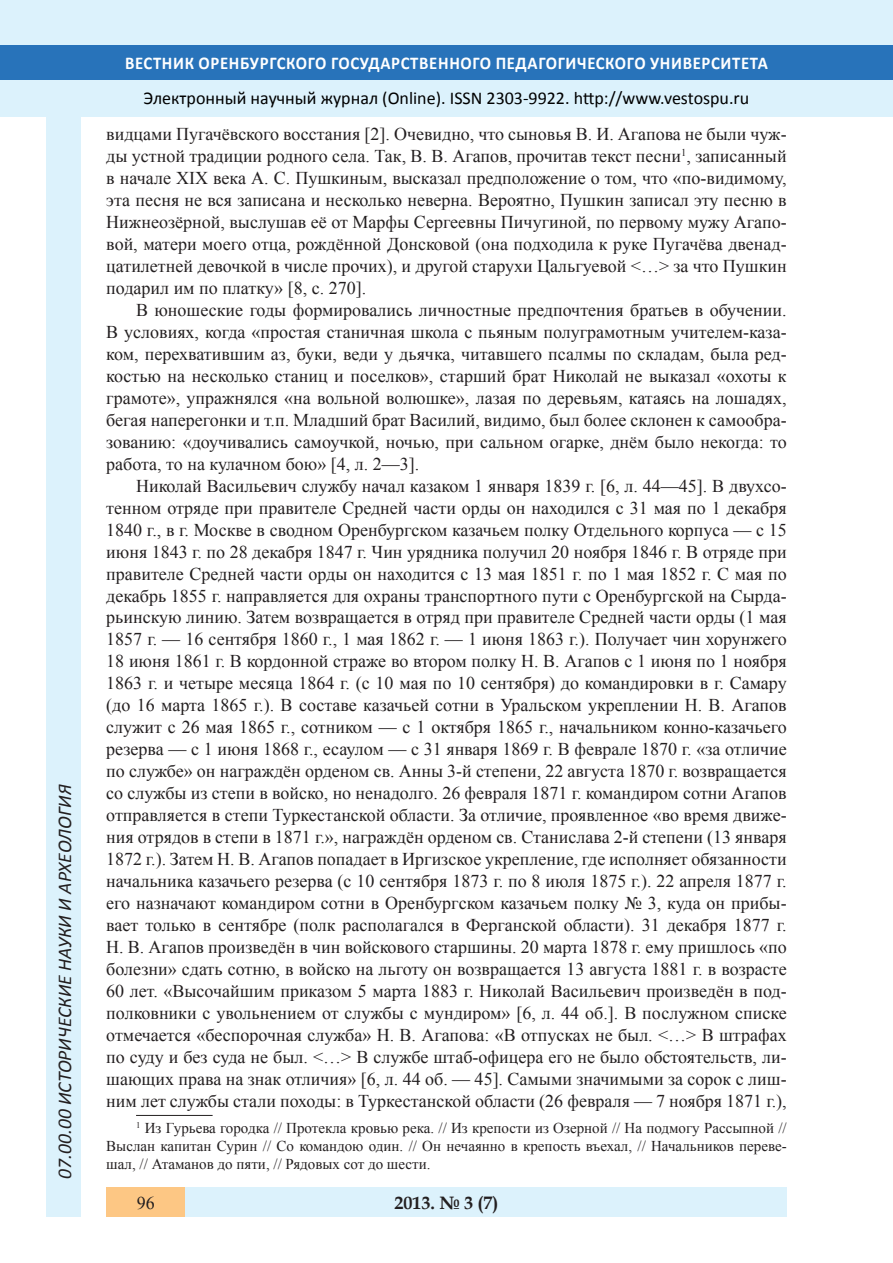
<style>
.page{position:relative;width:893px;height:1263px;background:#fff}
.page>*{position:absolute;margin:0;border:0;box-sizing:border-box;transform-origin:0 0}
.t1{font:italic 19.5px "Calibri";color:#231f20}
.Стиль2{font:18px/21.9px "Times New Roman";color:#231f20;text-align:justify}
.t2{font:18px "Calibri";color:#000}
.t3{font:700 18px "Calibri";letter-spacing:.04em;color:#fff;scale:.93 1}
.t4{font:700 18px "Book Antiqua";color:#231f20}
.литература{font:15px/18px "Times New Roman";color:#231f20;text-align:justify}
</style>
<div class="page">
<div style="left:0;top:0;width:893px;height:116px;background:#dcf2fc"></div>
<div style="left:0;top:45px;width:893px;height:34px;background:#2873ba"></div>
<div style="left:106px;top:1188px;width:681px;height:29px;background:#dcf2fc"></div>
<div style="left:106px;top:1188px;width:79px;height:29px;background:#fdc784"></div>
<div style="left:47px;top:116px;width:34px;height:1101px;background:#dcf2fc"></div>
<hr style="left:136px;top:1115px;width:77px;height:1px;background:#231f20">
<p class="t1" style="left:51px;top:1179px;width:395px;rotate:-90deg">07.00.00 ИСТОРИЧЕСКИЕ НАУКИ И АРХЕОЛОГИЯ</p>
<p class="t3" style="left:125px;top:51px;width:693px">ВЕСТНИК ОРЕНБУРГСКОГО ГОСУДАРСТВЕННОГО ПЕДАГОГИЧЕСКОГО УНИВЕРСИТЕТА</p>
<p class="t2" style="left:144px;top:86px;width:607px">Электронный научный журнал (Online). ISSN 2303-9922. http://www.vestospu.ru</p>
<p class="Стиль2" style="left:106px;top:123px;width:682px">видцами Пугачёвского восстания [2]. Очевидно, что сыновья В. И. Агапова не были чуж&shy;ды устной традиции родного села. Так, В. В. Агапов, прочитав текст песни<sup>1</sup>, записанный в начале XIX века А. С. Пушкиным, высказал предположение о том, что «по-видимому, эта песня не вся записана и несколько неверна. Вероятно, Пушкин записал эту песню в Нижнеозёрной, выслушав её от Марфы Сергеевны Пичугиной, по первому мужу Агапо&shy;вой, матери моего отца, рождённой Донсковой (она подходила к руке Пугачёва двенад&shy;цатилетней девочкой в числе прочих), и другой старухи Цальгуевой &lt;…&gt; за что Пушкин подарил им по платку» [8, c. 270].</p>
<p class="Стиль2" style="left:106px;top:299px;width:682px;text-indent:30px">В юношеские годы формировались личностные предпочтения братьев в обучении.<br>В условиях, когда «простая станичная школа с пьяным полуграмотным учителем-каза&shy;ком, перехватившим аз, буки, веди у дьячка, читавшего псалмы по складам, была ред&shy;костью на несколько станиц и поселков», старший брат Николай не выказал «охоты к грамоте», упражнялся «на вольной волюшке», лазая по деревьям, катаясь на лошадях, бегая наперегонки и т.п. Младший брат Василий, видимо, был более склонен к самообра&shy;зованию: «доучивались самоучкой, ночью, при сальном огарке, днём было некогда: то работа, то на кулачном бою» [4, л. 2—3].</p>
<p class="Стиль2" style="left:106px;top:474px;width:682px;text-indent:30px">Николай Васильевич службу начал казаком 1 января 1839 г. [6, л. 44—45]. В двухсо&shy;тенном отряде при правителе Средней части орды он находился с 31 мая по 1 декабря 1840 г., в г. Москве в сводном Оренбургском казачьем полку Отдельного корпуса — с 15 июня 1843 г. по 28 декабря 1847 г. Чин урядника получил 20 ноября 1846 г. В отряде при правителе Средней части орды он находится с 13 мая 1851 г. по 1 мая 1852 г. С мая по декабрь 1855 г. направляется для охраны транспортного пути с Оренбургской на Сырда&shy;рьинскую линию. Затем возвращается в отряд при правителе Средней части орды (1 мая 1857 г. — 16 сентября 1860 г., 1 мая 1862 г. — 1 июня 1863 г.). Получает чин хорунжего 18 июня 1861 г. В кордонной страже во втором полку Н. В. Агапов с 1 июня по 1 ноября 1863 г. и четыре месяца 1864 г. (с 10 мая по 10 сентября) до командировки в г. Самару (до 16 марта 1865 г.). В составе казачьей сотни в Уральском укреплении Н. В. Агапов служит с 26 мая 1865 г., сотником — с 1 октября 1865 г., начальником конно-казачьего резерва — с 1 июня 1868 г., есаулом — с 31 января 1869 г. В феврале 1870 г. «за отличие по службе» он награждён орденом св. Анны 3-й степени, 22 августа 1870 г. возвращается со службы из степи в войско, но ненадолго. 26 февраля 1871 г. командиром сотни Агапов отправляется в степи Туркестанской области. За отличие, проявленное «во время движе&shy;ния отрядов в степи в 1871 г.», награждён орденом св. Станислава 2-й степени (13 января 1872 г.). Затем Н. В. Агапов попадает в Иргизское укрепление, где исполняет обязанности начальника казачьего резерва (с 10 сентября 1873 г. по 8 июля 1875 г.). 22 апреля 1877 г. его назначают командиром сотни в Оренбургском казачьем полку № 3, куда он прибы&shy;вает только в сентябре (полк располагался в Ферганской области). 31 декабря 1877 г.<br>Н. В. Агапов произведён в чин войскового старшины. 20 марта 1878 г. ему пришлось «по болезни» сдать сотню, в войско на льготу он возвращается 13 августа 1881 г. в возрасте 60 лет. «Высочайшим приказом 5 марта 1883 г. Николай Васильевич произведён в под&shy;полковники с увольнением от службы с мундиром» [6, л. 44 об.]. В послужном списке отмечается «беспорочная служба» Н. В. Агапова: «В отпусках не был. &lt;…&gt; В штрафах по суду и без суда не был. &lt;…&gt; В службе штаб-офицера его не было обстоятельств, ли&shy;шающих права на знак отличия» [6, л. 44 об. — 45]. Самыми значимыми за сорок с лиш&shy;ним лет службы стали походы: в Туркестанской области (26 февраля — 7 ноября 1871 г.),</p>
<p class="литература" style="left:106px;top:1119px;width:682px;text-indent:30px"><sup>1</sup> Из Гурьева городка // Протекла кровью река. // Из крепости из Озерной // На подмогу Рассыпной // Выслан капитан Сурин // Со командою один. // Он нечаянно в крепость въехал, // Начальников переве&shy;шал, // Атаманов до пяти, // Рядовых сот до шести.</p>
<p class="Стиль2" style="left:137px;top:1191px;width:19px">96</p>
<p class="t4" style="left:394px;top:1190px;width:106px">2013. № 3 (7)</p>
</div>
